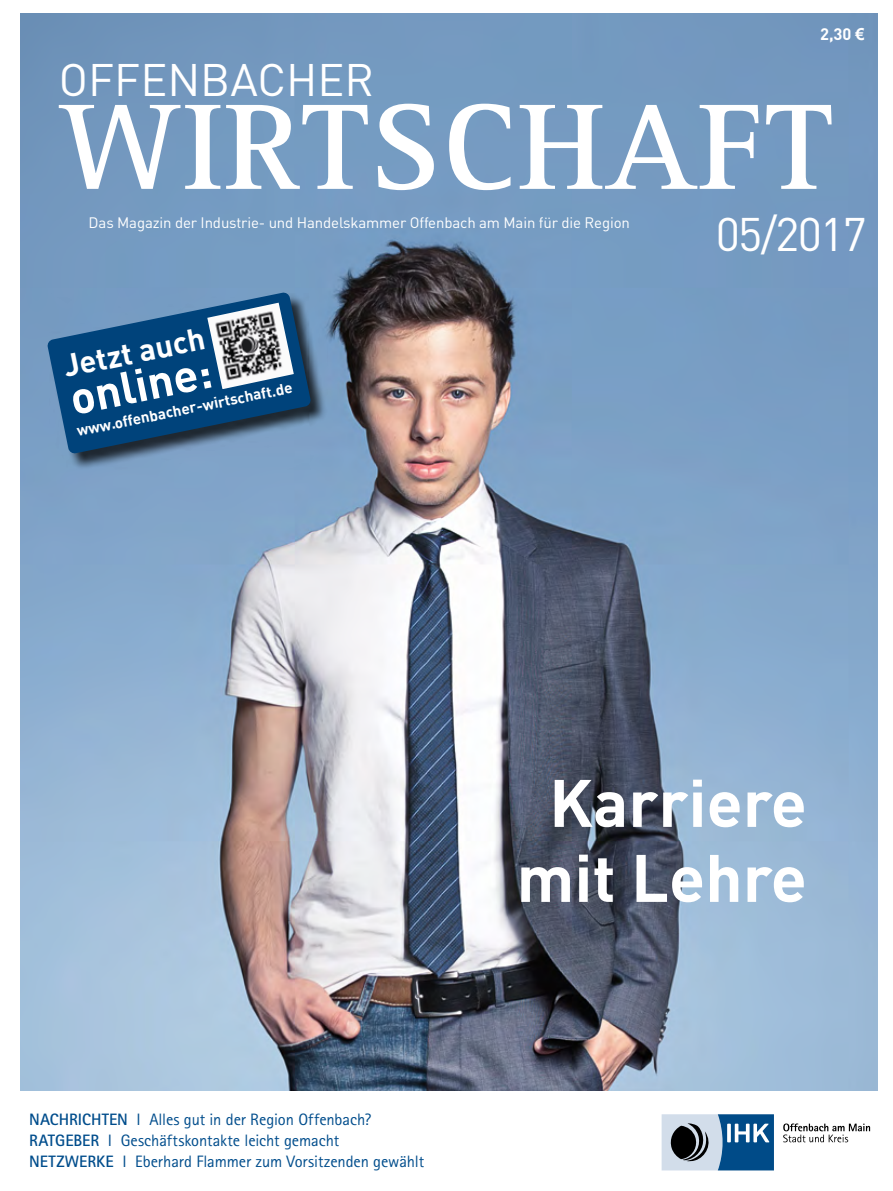
<style>
.page{position:relative;width:893px;height:1191px;background:#fff}
.page>*{position:absolute;margin:0;border:0;box-sizing:border-box;transform-origin:0 0}
.t1{font:700 126px "Rotis Serif Std";letter-spacing:.02em;color:#fff}
.t2{font:700 66px/75px "DIN";color:#fff;text-align:center}
.t3{font:46.5px "DIN";letter-spacing:-.04em;color:#fff}
.t4{font:700 45.6px "DIN";color:#fff}
.t5{font:45px "DIN";color:#fff}
.t6{font:700 31.05px "DIN";color:#fff}
.t7{font:16.5px/21px "Rotis Sans Serif Std";letter-spacing:-.005em;color:#004d8c}
.t8{font:700 16.5px "DIN";color:#fff}
.t9{font:700 15.15px "DIN";color:#fff}
.t10{font:15px "DIN";letter-spacing:-.01em;color:#fff}
.s1{font-family:"Arial"}
.s2{font-weight:700}
</style>
<div class="page">
<svg style="left:662px;top:1114px;width:112px;height:56px;background:#6184a2"></svg>
<svg style="left:783px;top:1123px;width:87px;height:19px"></svg>
<img style="left:21px;top:13px;width:856px;height:1077px">
<div style="left:49px;top:293px;width:278px;height:176px;background:#000;opacity:.75"></div>
<svg style="left:47px;top:292px;width:264px;height:162px;background:#285d8b"></svg>
<img style="left:207px;top:303px;width:87px;height:86px">
<p class="t8" style="left:820px;top:23px;width:46px">2,30 <span class="s1">€</span></p>
<h3 class="t5" style="left:59px;top:51px;width:316px">OFFENBACHER</h3>
<h1 class="t1" style="left:59px;top:73px;width:774px">WIRTSCHAFT</h1>
<p class="t10" style="left:89px;top:213px;width:543px">Das Magazin der Industrie- und Handelskammer Offenbach am Main für die Region</p>
<h3 class="t6" style="left:60px;top:346px;width:145px;rotate:-11deg">Jetzt auch</h3>
<h3 class="t4" style="left:64px;top:370px;width:145px;rotate:-12deg">online:</h3>
<p class="t9" style="left:75px;top:420px;width:221px;rotate:-11deg">www.offenbacher-wirtschaft.de</p>
<h3 class="t3" style="left:716px;top:205px;width:152px">05/2017</h3>
<p class="t7" style="left:29px;top:1108px;width:396px"><span class="s2">NACHRICHTEN</span> I Alles gut in der Region Offenbach?<br><span class="s2">RATGEBER</span> I Geschäftskontakte leicht gemacht<br><span class="s2">NETZWERKE</span> I Eberhard Flammer zum Vorsitzenden gewählt</p>
<h2 class="t2" style="left:516px;top:762px;width:292px">Karriere mit Lehre</h2>
</div>
